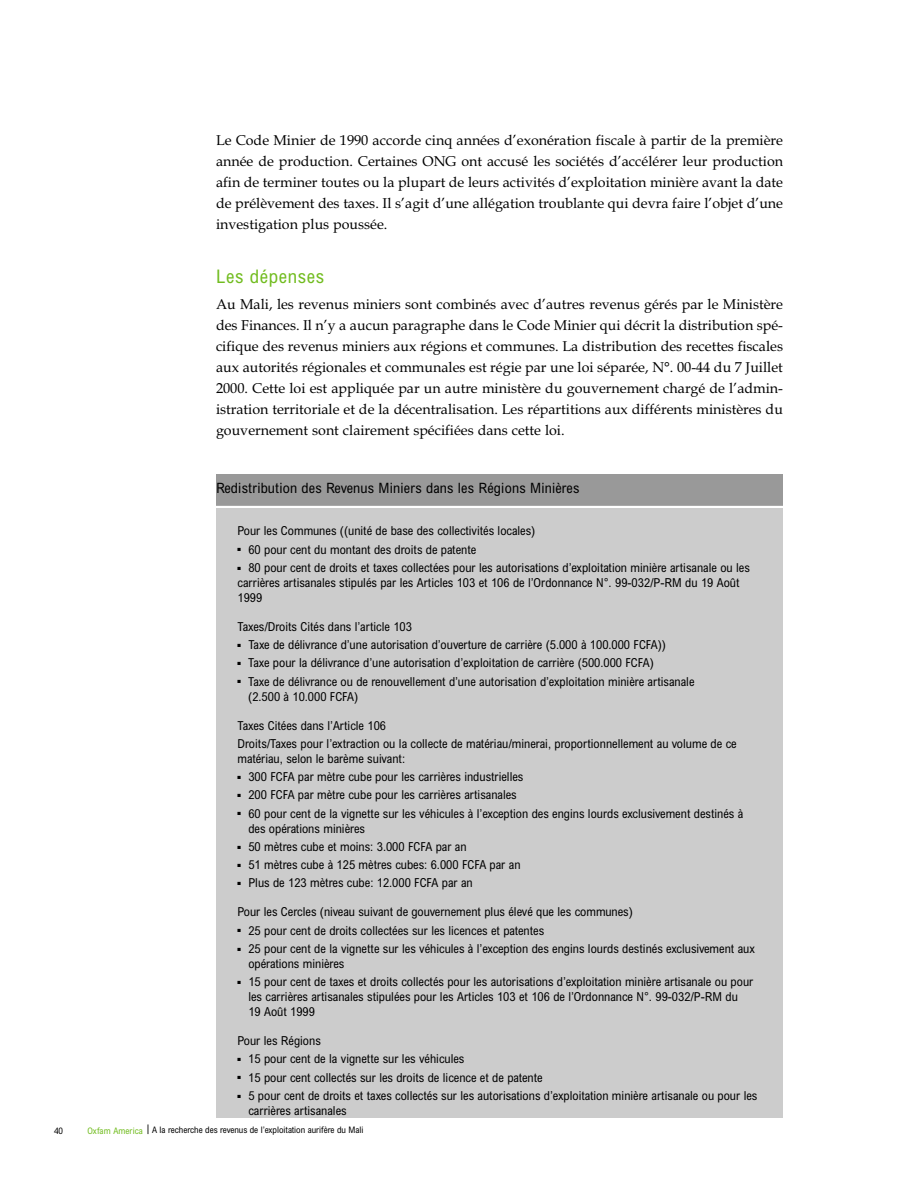
<style>
.page{position:relative;width:918px;height:1188px;background:#fff}
.page>*{position:absolute;margin:0;border:0;box-sizing:border-box;transform-origin:0 0}
.t1{font:condensed 18.75px "Arial";letter-spacing:.035em;color:#71bc1f}
.t2{font:14.25px/21px "Book Antiqua";color:#000;text-align:justify}
.t3{font:condensed 14.25px "Arial";letter-spacing:.015em;color:#000}
.t4{font:condensed 12.3px/15px "Arial";color:#000}
.t5{font:condensed 9px "Arial";color:#000}
.s1{color:#71bc1f}
.s2{font-size:10.5px}
</style>
<div class="page">
<div style="left:216px;top:474px;width:567px;height:33px;background:#999"></div>
<hr style="left:212px;top:506px;width:578px;height:1px;background:#fff">
<div style="left:216px;top:508px;width:567px;height:610px;background:#ccc"></div>
<p class="t2" style="left:216px;top:130px;width:569px">Le Code Minier de 1990 accorde cinq années d’exonération fiscale à partir de la première année de production. Certaines ONG ont accusé les sociétés d’accélérer leur production afin de terminer toutes ou la plupart de leurs activités d’exploitation minière avant la date de prélèvement des taxes. Il s’agit d’une allégation troublante qui devra faire l’objet d’une investigation plus poussée.</p>
<h1 class="t1" style="left:216px;top:269px;width:110px">Les dépenses</h1>
<p class="t2" style="left:216px;top:294px;width:569px">Au Mali, les revenus miniers sont combinés avec d’autres revenus gérés par le Ministère des Finances. Il n’y a aucun paragraphe dans le Code Minier qui décrit la distribution spé&shy;cifique des revenus miniers aux régions et communes. La distribution des recettes fiscales aux autorités régionales et communales est régie par une loi séparée, N°. 00-44 du 7 Juillet 2000. Cette loi est appliquée par un autre ministère du gouvernement chargé de l’admin&shy;istration territoriale et de la décentralisation. Les répartitions aux différents ministères du gouvernement sont clairement spécifiées dans cette loi.</p>
<p class="t3" style="left:216px;top:483px;width:365px">Redistribution des Revenus Miniers dans les Régions Minières</p>
<p class="t4" style="left:238px;top:525px;width:299px">Pour les Communes ((unité de base des collectivités locales)</p>
<p class="t4" style="left:238px;top:543px;width:240px">■ 60 pour cent du montant des droits de patente</p>
<p class="t4" style="left:238px;top:561px;width:514px">■ 80 pour cent de droits et taxes collectées pour les autorisations d’exploitation minière artisanale ou les carrières artisanales stipulés par les Articles 103 et 106 de l’Ordonnance N°. 99-032/P-RM du 19 Août<br>1999</p>
<p class="t4" style="left:238px;top:620px;width:176px">Taxes/Droits Cités dans l’article 103</p>
<p class="t4" style="left:238px;top:638px;width:430px">■ Taxe de délivrance d’une autorisation d’ouverture de carrière (5.000 à 100.000 FCFA))</p>
<p class="t4" style="left:238px;top:657px;width:418px">■ Taxe pour la délivrance d’une autorisation d’exploitation de carrière (500.000 FCFA)</p>
<p class="t4" style="left:248px;top:675px;width:448px;text-indent:-11px">■ Taxe de délivrance ou de renouvellement d’une autorisation d’exploitation minière artisanale (2.500 à 10.000 FCFA)</p>
<p class="t4" style="left:238px;top:717px;width:501px;line-height:18.3px">Taxes Citées dans l’Article 106<br>Droits/Taxes pour l’extraction ou la collecte de matériau/minerai, proportionnellement au volume de ce</p>
<p class="t4" style="left:238px;top:752px;width:169px">matériau, selon le barème suivant:</p>
<p class="t4" style="left:238px;top:770px;width:287px">■ 300 FCFA par mètre cube pour les carrières industrielles</p>
<p class="t4" style="left:238px;top:789px;width:281px">■ 200 FCFA par mètre cube pour les carrières artisanales</p>
<p class="t4" style="left:248px;top:807px;width:496px;text-indent:-11px">■ 60 pour cent de la vignette sur les véhicules à l’exception des engins lourds exclusivement destinés à des opérations minières</p>
<p class="t4" style="left:238px;top:840px;width:230px">■ 50 mètres cube et moins: 3.000 FCFA par an</p>
<p class="t4" style="left:238px;top:858px;width:284px">■ 51 mètres cube à 125 mètres cubes: 6.000 FCFA par an</p>
<p class="t4" style="left:238px;top:877px;width:237px">■ Plus de 123 mètres cube: 12.000 FCFA par an</p>
<p class="t4" style="left:238px;top:906px;width:397px">Pour les Cercles (niveau suivant de gouvernement plus élevé que les communes)</p>
<p class="t4" style="left:238px;top:924px;width:308px">■ 25 pour cent de droits collectées sur les licences et patentes</p>
<p class="t4" style="left:248px;top:942px;width:508px;text-indent:-11px">■ 25 pour cent de la vignette sur les véhicules à l’exception des engins lourds destinés exclusivement aux opérations minières</p>
<p class="t4" style="left:248px;top:975px;width:506px;text-indent:-11px">■ 15 pour cent de taxes et droits collectés pour les autorisations d’exploitation minière artisanale ou pour les carrières artisanales stipulées pour les Articles 103 et 106 de l’Ordonnance N°. 99-032/P-RM du<br>19 Août 1999</p>
<p class="t4" style="left:238px;top:1034px;width:85px">Pour les Régions</p>
<p class="t4" style="left:238px;top:1053px;width:228px">■ 15 pour cent de la vignette sur les véhicules</p>
<p class="t4" style="left:238px;top:1071px;width:307px">■ 15 pour cent collectés sur les droits de licence et de patente</p>
<p class="t4" style="left:248px;top:1089px;width:511px;text-indent:-11px">■ 5 pour cent de droits et taxes collectés sur les autorisations d’exploitation minière artisanale ou pour les carrières artisanales</p>
<p class="t5" style="left:54px;top:1128px;width:11px">40</p>
<p class="t5" style="left:87px;top:1126px;width:278px"><span class="s1">Oxfam America</span> <span class="s2">|</span> A la recherche des revenus de l’exploitation aurifère du Mali</p>
</div>
